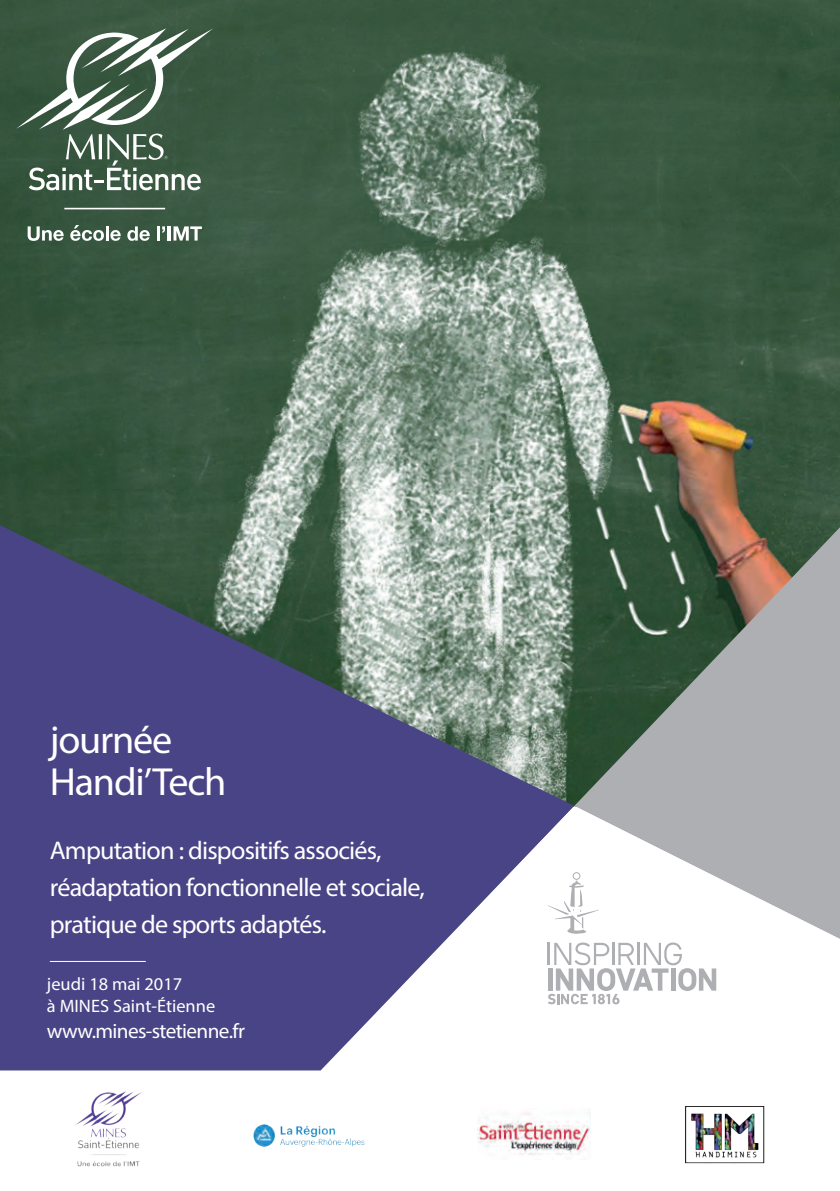
<style>
.page{position:relative;width:840px;height:1191px;background:#fff}
.page>*{position:absolute;margin:0;border:0;box-sizing:border-box;transform-origin:0 0}
.t1{font:39.4px/42px "Myriad Pro";letter-spacing:-.03em;color:#fff}
.t2{font:25.6px/37.4px "Myriad Pro";letter-spacing:-.03em;color:#fff}
.t3{font:20.8px "Myriad Pro";letter-spacing:-.03em;color:#fff}
.t4{font:18px/22px "Myriad Pro";color:#fff}
</style>
<div class="page">
<img style="left:0;top:0;width:839px;height:527px">
<svg style="left:0;top:525px;width:574px;height:545px;background:#5b5e85"></svg>
<svg style="left:574px;top:527px;width:265px;height:279px;background:#778177"></svg>
<svg style="left:321px;top:806px;width:518px;height:264px"></svg>
<svg style="left:547px;top:942px;width:168px;height:62px"></svg>
<svg style="left:547px;top:872px;width:51px;height:63px"></svg>
<hr style="left:50px;top:961px;width:96px;height:1px;background:#fff">
<hr style="left:64px;top:208px;width:101px;height:1px;background:#fff">
<svg style="left:16px;top:28px;width:197px;height:162px"></svg>
<svg style="left:28px;top:226px;width:36px;height:15px"></svg>
<svg style="left:70px;top:225px;width:51px;height:16px"></svg>
<svg style="left:127px;top:226px;width:23px;height:15px"></svg>
<hr style="left:157px;top:226px;width:3px;height:14px;background:#fff">
<svg style="left:162px;top:226px;width:3px;height:7px"></svg>
<hr style="left:167px;top:226px;width:4px;height:14px;background:#fff">
<svg style="left:173px;top:226px;width:29px;height:14px"></svg>
<img style="left:253px;top:1124px;width:112px;height:23px">
<img style="left:477px;top:1112px;width:113px;height:43px">
<img style="left:75px;top:1091px;width:67px;height:75px">
<img style="left:685px;top:1106px;width:79px;height:57px">
<h1 class="t1" style="left:50px;top:718px;width:178px">journée<br>Handi’Tech</h1>
<p class="t2" style="left:50px;top:831px;width:376px">Amputation : dispositifs associés, réadaptation fonctionnelle et sociale, pratique de sports adaptés.</p>
<p class="t4" style="left:47px;top:972px;width:170px">jeudi 18 mai 2017<br>à MINES Saint-Étienne</p>
<p class="t3" style="left:47px;top:1018px;width:199px">www.mines-stetienne.fr</p>
</div>
